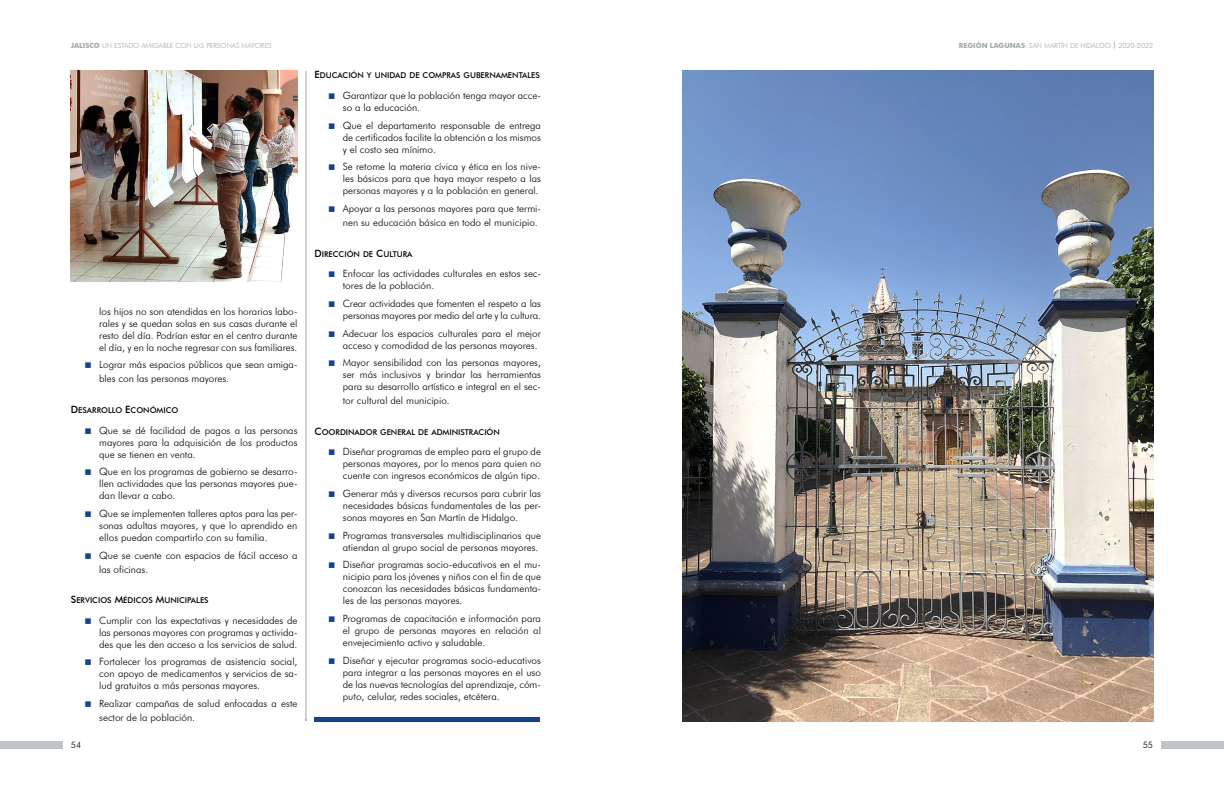
<style>
.page{position:relative;width:1224px;height:792px;background:#fff}
.page>*{position:absolute;margin:0;border:0;box-sizing:border-box;transform-origin:0 0}
.t1{font:300 10px/12px "Futura BT";color:#000;text-align:justify}
.t2{font:300 9px "Futura BT";color:#000}
.t3{font:8px "Futura BT Medium SC800";color:#000}
.t4{font:300 7px "Futura BT";color:#a0a9ad}
.s1{font-weight:700}
.s2{color:#17428b}
.s3{font-size:10px}
</style>
<div class="page">
<div style="left:0;top:741px;width:63px;height:7px;background:#bfc5c8"></div>
<div style="left:1161px;top:741px;width:63px;height:7px;background:#bfc5c8"></div>
<hr style="left:306px;top:71px;width:1px;height:649px;background:#a0a9ad">
<hr style="left:314px;top:717px;width:226px;height:4px;background:#17428b">
<img style="left:71px;top:71px;width:227px;height:210px">
<img style="left:683px;top:71px;width:470px;height:650px">
<p class="t4" style="left:71px;top:41px;width:202px"><span class="s1">JALISCO</span> UN ESTADO AMIGABLE CON LAS PERSONAS MAYORES</p>
<p class="t4" style="left:959px;top:41px;width:196px"><span class="s1">REGIÓN LAGUNAS</span>: SAN MARTÍN DE HIDALGO <span class="s2">|</span> 2020-2022</p>
<p class="t1" style="left:99px;top:305px;width:200px">los hijos no son atendidas en los horarios labo&shy;rales y se quedan solas en sus casas durante el resto del día. Podrían estar en el centro durante el día, y en la noche regresar con sus familiares.</p>
<p class="t1" style="left:99px;top:358px;width:200px;line-height:13.9px">Lograr más espacios públicos que sean amiga&shy;bles con las personas mayores.</p>
<p class="t3" style="left:71px;top:405px;width:108px"><span class="s3">D</span> ESARROLLO <span class="s3">E</span>CONÓMICO</p>
<p class="t1" style="left:99px;top:424px;width:200px">Que se dé facilidad de pagos a las personas mayores para la adquisición de los productos que se tienen en venta.</p>
<p class="t1" style="left:99px;top:466px;width:200px">Que en los programas de gobierno se desarro&shy;llen actividades que las personas mayores pue&shy;dan llevar a cabo.</p>
<p class="t1" style="left:99px;top:507px;width:200px">Que se implementen talleres aptos para las per&shy;sonas adultas mayores, y que lo aprendido en ellos puedan compartirlo con su familia.</p>
<p class="t1" style="left:99px;top:548px;width:200px;line-height:13.9px">Que se cuente con espacios de fácil acceso a las oficinas.</p>
<p class="t3" style="left:71px;top:596px;width:139px"><span class="s3">S</span>ERVICIOS <span class="s3">M</span>ÉDICOS <span class="s3">M</span>UNICIPALES</p>
<p class="t1" style="left:99px;top:614px;width:200px">Cumplir con las expectativas y necesidades de las personas mayores con programas y activida&shy;des que les den acceso a los servicios de salud.</p>
<p class="t1" style="left:99px;top:656px;width:200px">Fortalecer los programas de asistencia social, con apoyo de medicamentos y servicios de sa&shy;lud gratuitos a más personas mayores.</p>
<p class="t1" style="left:99px;top:697px;width:200px;line-height:13.9px">Realizar campañas de salud enfocadas a este sector de la población.</p>
<p class="t3" style="left:315px;top:71px;width:227px"><span class="s3">E</span>DUCACIÓN Y UNIDAD DE COMPRAS GUBERNAMENTALES</p>
<p class="t1" style="left:343px;top:89px;width:200px">Garantizar que la población tenga mayor acce&shy;so a la educación.</p>
<p class="t1" style="left:343px;top:119px;width:200px">Que el departamento responsable de entrega de certificados facilite la obtención a los mismos y el costo sea mínimo.</p>
<p class="t1" style="left:343px;top:161px;width:200px">Se retome la materia cívica y ética en los nive&shy;les básicos para que haya mayor respeto a las personas mayores y a la población en general.</p>
<p class="t1" style="left:343px;top:201px;width:200px;line-height:13.9px">Apoyar a las personas mayores para que termi&shy;nen su educación básica en todo el municipio.</p>
<p class="t3" style="left:315px;top:249px;width:100px"><span class="s3">D</span>IRECCIÓN DE <span class="s3">C</span>ULTURA</p>
<p class="t1" style="left:343px;top:268px;width:200px">Enfocar las actividades culturales en estos sec&shy;tores de la población.</p>
<p class="t1" style="left:343px;top:297px;width:200px">Crear actividades que fomenten el respeto a las personas mayores por medio del arte y la cultura.</p>
<p class="t1" style="left:343px;top:327px;width:200px">Adecuar los espacios culturales para el mejor acceso y comodidad de las personas mayores.</p>
<p class="t1" style="left:343px;top:357px;width:200px">Mayor sensibilidad con las personas mayores, ser más inclusivos y brindar las herramientas para su desarrollo artístico e integral en el sec-</p>
<p class="t1" style="left:343px;top:394px;width:108px">tor cultural del municipio.</p>
<p class="t3" style="left:315px;top:427px;width:187px"><span class="s3">C</span>OORDINADOR GENERAL DE ADMINISTRACIÓN</p>
<p class="t1" style="left:343px;top:446px;width:200px">Diseñar programas de empleo para el grupo de personas mayores, por lo menos para quien no cuente con ingresos económicos de algún tipo.</p>
<p class="t1" style="left:343px;top:487px;width:200px">Generar más y diversos recursos para cubrir las necesidades básicas fundamentales de las per&shy;sonas mayores en San Martín de Hidalgo.</p>
<p class="t1" style="left:343px;top:529px;width:200px">Programas transversales multidisciplinarios que atiendan al grupo social de personas mayores.</p>
<p class="t1" style="left:343px;top:559px;width:200px">Diseñar programas socio-educativos en el mu&shy;nicipio para los jóvenes y niños con el fin de que conozcan las necesidades básicas fundamenta&shy;les de las personas mayores.</p>
<p class="t1" style="left:343px;top:612px;width:200px">Programas de capacitación e información para el grupo de personas mayores en relación al envejecimiento activo y saludable.</p>
<p class="t1" style="left:343px;top:654px;width:200px">Diseñar y ejecutar programas socio-educativos para integrar a las personas mayores en el uso de las nuevas tecnologías del aprendizaje, cóm&shy;puto, celular, redes sociales, etcétera.</p>
<p class="t2" style="left:71px;top:739px;width:12px">54</p>
<p class="t2" style="left:1143px;top:739px;width:12px">55</p>
</div>
